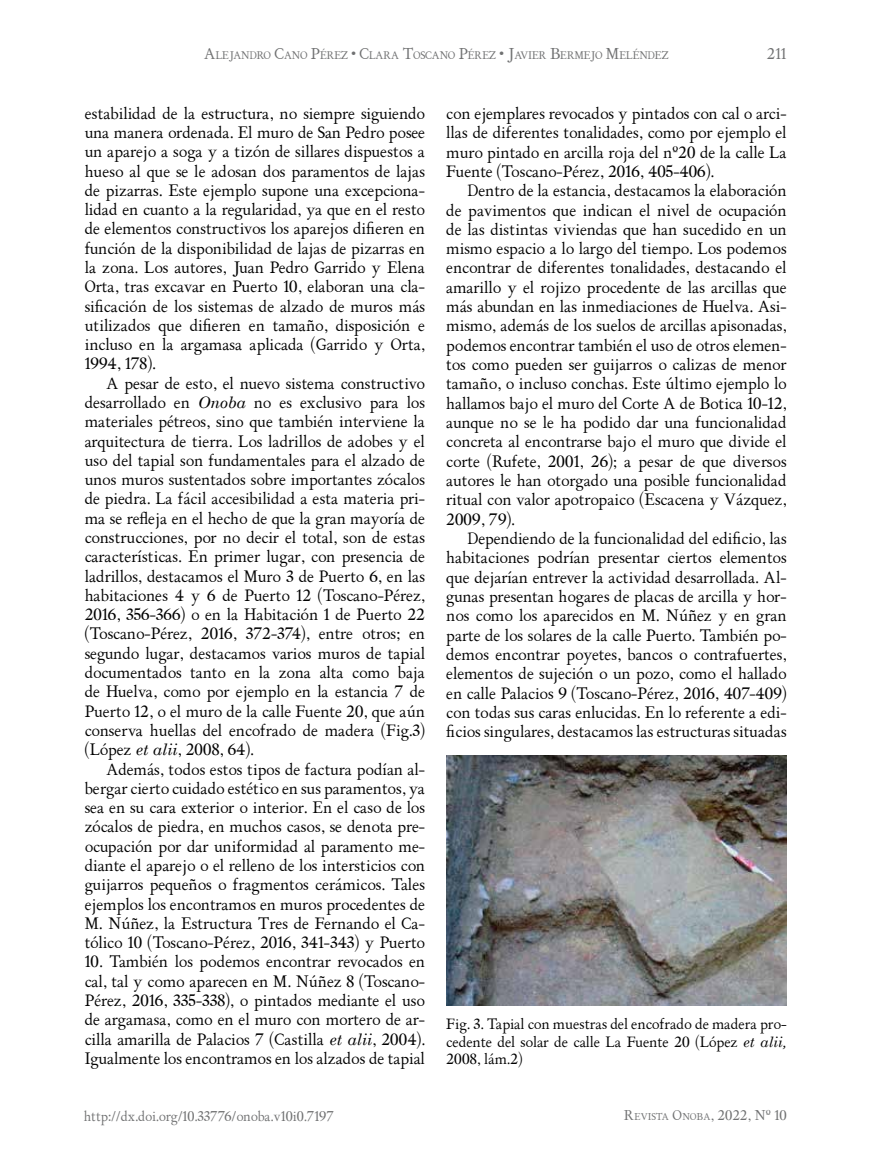
<style>
.page{position:relative;width:872px;height:1170px;background:#fff}
.page>*{position:absolute;margin:0;border:0;box-sizing:border-box;transform-origin:0 0}
.t1{font:15.75px/19.4px "ALPHABETUM Unicode";color:#000;text-align:justify}
.t2{font:15px "ALPHABETUM Unicode";color:#707172}
.t3{font:14.25px/17.1px "ALPHABETUM Unicode";color:#000;text-align:justify}
.t4{font:13.5px "ALPHABETUM Unicode";color:#707172}
.t5{font:10.5px "ALPHABETUM Unicode";letter-spacing:-.03em;color:#707172}
.t6{font:9.45px "ALPHABETUM Unicode";color:#707172}
.s1{font-size:15px}
.s2{font-style:italic}
.s3{font-size:13.5px}
</style>
<div class="page">
<img style="left:446px;top:755px;width:341px;height:250px">
<p class="t5" style="left:204px;top:48px;width:466px"><span class="s1">A</span>LEJANDRO <span class="s1">C</span>ANO <span class="s1">P</span>ÉREZ <span class="s1">• C</span>LARA <span class="s1">T</span>OSCANO <span class="s1">P</span>ÉREZ <span class="s1">• J</span>AVIER <span class="s1">B</span>ERMEJO <span class="s1">M</span>ELÉNDEZ</p>
<p class="t2" style="left:767px;top:44px;width:21px">211</p>
<p class="t1" style="left:85px;top:104px;width:342px">estabilidad de la estructura, no siempre siguiendo una manera ordenada. El muro de San Pedro posee un aparejo a soga y a tizón de sillares dispuestos a hueso al que se le adosan dos paramentos de lajas de pizarras. Este ejemplo supone una excepciona&shy;lidad en cuanto a la regularidad, ya que en el resto de elementos constructivos los aparejos difieren en función de la disponibilidad de lajas de pizarras en la zona. Los autores, Juan Pedro Garrido y Elena Orta, tras excavar en Puerto 10, elaboran una cla&shy;sificación de los sistemas de alzado de muros más utilizados que difieren en tamaño, disposición e incluso en la argamasa aplicada (Garrido y Orta, 1994, 178).</p>
<p class="t1" style="left:85px;top:374px;width:342px;text-indent:21px">A pesar de esto, el nuevo sistema constructivo desarrollado en <span class="s2">Onoba</span> no es exclusivo para los materiales pétreos, sino que también interviene la arquitectura de tierra. Los ladrillos de adobes y el uso del tapial son fundamentales para el alzado de unos muros sustentados sobre importantes zócalos de piedra. La fácil accesibilidad a esta materia pri&shy;ma se refleja en el hecho de que la gran mayoría de construcciones, por no decir el total, son de estas características. En primer lugar, con presencia de ladrillos, destacamos el Muro 3 de Puerto 6, en las habitaciones 4 y 6 de Puerto 12 (Toscano-Pérez, 2016, 356-366) o en la Habitación 1 de Puerto 22 (Toscano-Pérez, 2016, 372-374), entre otros; en segundo lugar, destacamos varios muros de tapial documentados tanto en la zona alta como baja de Huelva, como por ejemplo en la estancia 7 de Puerto 12, o el muro de la calle Fuente 20, que aún conserva huellas del encofrado de madera (Fig.3) (López <span class="s2">et alii</span>, 2008, 64).</p>
<p class="t1" style="left:85px;top:759px;width:342px;text-indent:21px">Además, todos estos tipos de factura podían al&shy;bergar cierto cuidado estético en sus paramentos, ya sea en su cara exterior o interior. En el caso de los zócalos de piedra, en muchos casos, se denota pre&shy;ocupación por dar uniformidad al paramento me&shy;diante el aparejo o el relleno de los intersticios con guijarros pequeños o fragmentos cerámicos. Tales ejemplos los encontramos en muros procedentes de M. Núñez, la Estructura Tres de Fernando el Ca&shy;tólico 10 (Toscano-Pérez, 2016, 341-343) y Puerto</p>
<p class="t1" style="left:85px;top:952px;width:342px">10. También los podemos encontrar revocados en cal, tal y como aparecen en M. Núñez 8 (Toscano-Pérez, 2016, 335-338), o pintados mediante el uso de argamasa, como en el muro con mortero de ar&shy;cilla amarilla de Palacios 7 (Castilla <span class="s2">et alii</span>, 2004).<br>Igualmente los encontramos en los alzados de tapial</p>
<p class="t1" style="left:446px;top:104px;width:342px">con ejemplares revocados y pintados con cal o arci&shy;llas de diferentes tonalidades, como por ejemplo el muro pintado en arcilla roja del nº20 de la calle La Fuente (Toscano-Pérez, 2016, 405-406).</p>
<p class="t1" style="left:446px;top:181px;width:342px;text-indent:21px">Dentro de la estancia, destacamos la elaboración de pavimentos que indican el nivel de ocupación de las distintas viviendas que han sucedido en un mismo espacio a lo largo del tiempo. Los podemos encontrar de diferentes tonalidades, destacando el amarillo y el rojizo procedente de las arcillas que más abundan en las inmediaciones de Huelva. Asi&shy;mismo, además de los suelos de arcillas apisonadas, podemos encontrar también el uso de otros elemen&shy;tos como pueden ser guijarros o calizas de menor tamaño, o incluso conchas. Este último ejemplo lo hallamos bajo el muro del Corte A de Botica 10-12, aunque no se le ha podido dar una funcionalidad concreta al encontrarse bajo el muro que divide el corte (Rufete, 2001, 26); a pesar de que diversos autores le han otorgado una posible funcionalidad ritual con valor apotropaico (Escacena y Vázquez, 2009, 79).</p>
<p class="t1" style="left:446px;top:529px;width:342px;text-indent:21px">Dependiendo de la funcionalidad del edificio, las habitaciones podrían presentar ciertos elementos que dejarían entrever la actividad desarrollada. Al&shy;gunas presentan hogares de placas de arcilla y hor&shy;nos como los aparecidos en M. Núñez y en gran parte de los solares de la calle Puerto. También po&shy;demos encontrar poyetes, bancos o contrafuertes, elementos de sujeción o un pozo, como el hallado en calle Palacios 9 (Toscano-Pérez, 2016, 407-409) con todas sus caras enlucidas. En lo referente a edi&shy;ficios singulares, destacamos las estructuras situadas</p>
<p class="t3" style="left:446px;top:1016px;width:342px">Fig. 3. Tapial con muestras del encofrado de madera pro&shy;cedente del solar de calle La Fuente 20 (López <span class="s2">et alii, </span>2008, lám.2)</p>
<p class="t4" style="left:84px;top:1107px;width:251px">http://dx.doi.org/10.33776/onoba.v10i0.7197</p>
<p class="t6" style="left:624px;top:1110px;width:165px"><span class="s3">R</span>EVISTA <span class="s3">O</span>NOBA <span class="s3">, 2022, Nº 10</span></p>
</div>
